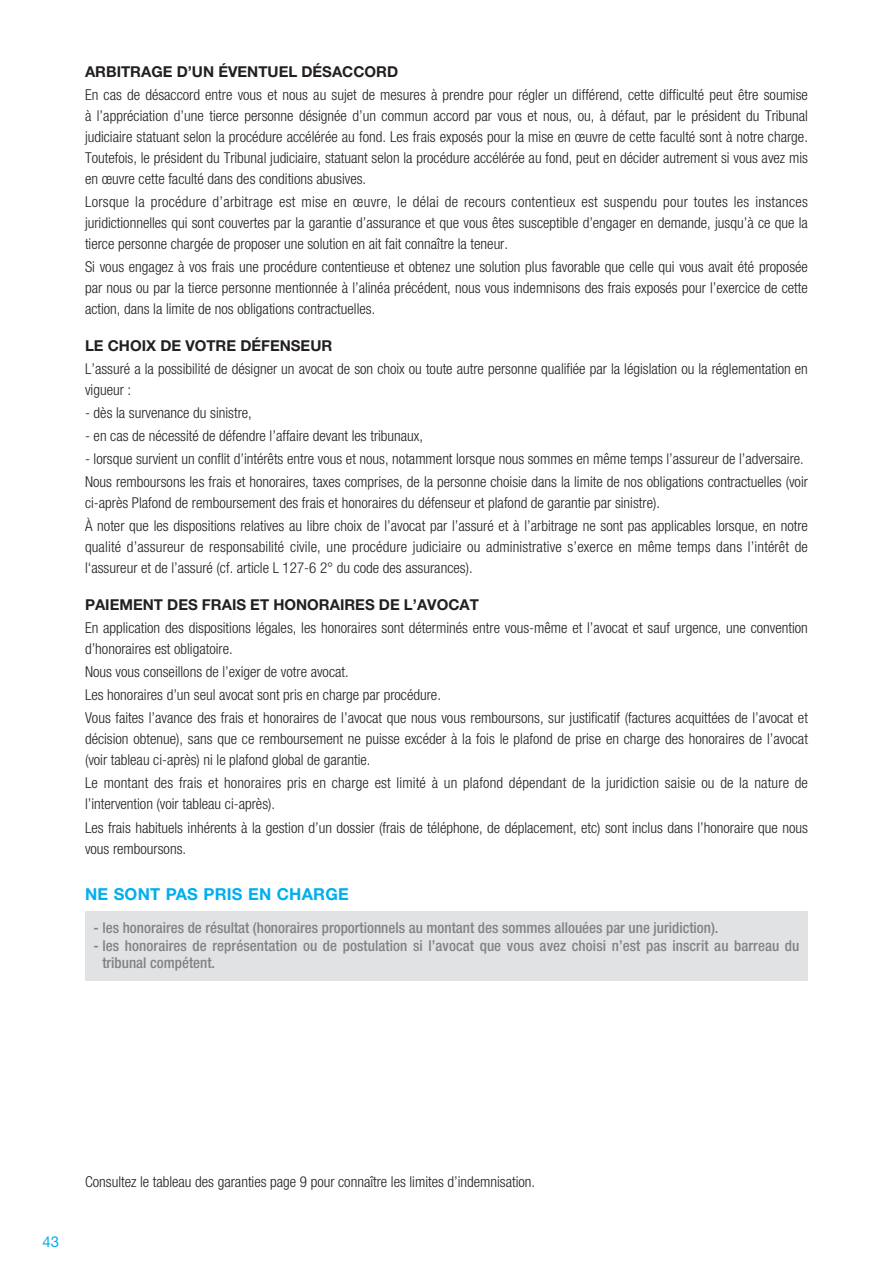
<style>
.page{position:relative;width:893px;height:1263px;background:#fff}
.page>*{position:absolute;margin:0;border:0;box-sizing:border-box;transform-origin:0 0}
.t1{font:700 16.5px "Helvetica Neue LT Std";letter-spacing:.015em;color:#00aeef}
.t2{font:300 condensed 15px/21px "Helvetica Neue LT Std";color:#231f20}
.t3{font:500 condensed 15px/16.5px "Helvetica Neue LT Std";color:#808285}
.t4{font:700 15px "Helvetica Neue LT Std";color:#231f20}
.t5{font:15px "Helvetica Neue LT Std";color:#00aeef}
</style>
<div class="page">
<div style="left:85px;top:911px;width:723px;height:69px;background:#e1e2e4"></div>
<p class="t4" style="left:85px;top:66px;width:315px">ARBITRAGE D’UN ÉVENTUEL DÉSACCORD</p>
<p class="t2" style="left:85px;top:86px;width:724px;text-align:justify">En cas de désaccord entre vous et nous au sujet de mesures à prendre pour régler un différend, cette difficulté peut être soumise à l’appréciation d’une tierce personne désignée d’un commun accord par vous et nous, ou, à défaut, par le président du Tribunal judiciaire statuant selon la procédure accélérée au fond. Les frais exposés pour la mise en œuvre de cette faculté sont à notre charge.<br>Toutefois, le président du Tribunal judiciaire, statuant selon la procédure accélérée au fond, peut en décider autrement si vous avez mis en œuvre cette faculté dans des conditions abusives.</p>
<p class="t2" style="left:85px;top:193px;width:724px;text-align:justify">Lorsque la procédure d’arbitrage est mise en œuvre, le délai de recours contentieux est suspendu pour toutes les instances juridictionnelles qui sont couvertes par la garantie d’assurance et que vous êtes susceptible d’engager en demande, jusqu’à ce que la tierce personne chargée de proposer une solution en ait fait connaître la teneur.</p>
<p class="t2" style="left:85px;top:258px;width:724px;text-align:justify">Si vous engagez à vos frais une procédure contentieuse et obtenez une solution plus favorable que celle qui vous avait été proposée par nous ou par la tierce personne mentionnée à l’alinéa précédent, nous vous indemnisons des frais exposés pour l’exercice de cette action, dans la limite de nos obligations contractuelles.</p>
<p class="t4" style="left:85px;top:340px;width:249px">LE CHOIX DE VOTRE DÉFENSEUR</p>
<p class="t2" style="left:85px;top:360px;width:724px">L’assuré a la possibilité de désigner un avocat de son choix ou toute autre personne qualifiée par la législation ou la réglementation en vigueur :</p>
<p class="t2" style="left:85px;top:404px;width:168px">- dès la survenance du sinistre,</p>
<p class="t2" style="left:85px;top:427px;width:340px">- en cas de nécessité de défendre l’affaire devant les tribunaux,</p>
<p class="t2" style="left:85px;top:449px;width:724px;line-height:23.1px">- lorsque survient un conflit d’intérêts entre vous et nous, notamment lorsque nous sommes en même temps l’assureur de l’adversaire.<br>Nous remboursons les frais et honoraires, taxes comprises, de la personne choisie dans la limite de nos obligations contractuelles (voir</p>
<p class="t2" style="left:85px;top:493px;width:724px;line-height:23.1px">ci-après Plafond de remboursement des frais et honoraires du défenseur et plafond de garantie par sinistre).<br>À noter que les dispositions relatives au libre choix de l’avocat par l’assuré et à l’arbitrage ne sont pas applicables lorsque, en notre</p>
<p class="t2" style="left:85px;top:538px;width:724px">qualité d’assureur de responsabilité civile, une procédure judiciaire ou administrative s’exerce en même temps dans l’intérêt de l‘assureur et de l’assuré (cf. article L 127-6 2° du code des assurances).</p>
<p class="t4" style="left:85px;top:599px;width:395px">PAIEMENT DES FRAIS ET HONORAIRES DE L’AVOCAT</p>
<p class="t2" style="left:85px;top:619px;width:724px">En application des dispositions légales, les honoraires sont déterminés entre vous-même et l’avocat et sauf urgence, une convention d’honoraires est obligatoire.</p>
<p class="t2" style="left:85px;top:662px;width:724px;line-height:23.1px">Nous vous conseillons de l’exiger de votre avocat.<br>Les honoraires d’un seul avocat sont pris en charge par procédure.<br>Vous faites l’avance des frais et honoraires de l’avocat que nous vous remboursons, sur justificatif (factures acquittées de l’avocat et</p>
<p class="t2" style="left:85px;top:730px;width:724px">décision obtenue), sans que ce remboursement ne puisse excéder à la fois le plafond de prise en charge des honoraires de l’avocat (voir tableau ci-après) ni le plafond global de garantie.</p>
<p class="t2" style="left:85px;top:774px;width:724px">Le montant des frais et honoraires pris en charge est limité à un plafond dépendant de la juridiction saisie ou de la nature de l’intervention (voir tableau ci-après).</p>
<p class="t2" style="left:85px;top:818px;width:724px">Les frais habituels inhérents à la gestion d’un dossier (frais de téléphone, de déplacement, etc) sont inclus dans l’honoraire que nous vous remboursons.</p>
<p class="t1" style="left:85px;top:888px;width:265px">NE SONT PAS PRIS EN CHARGE</p>
<p class="t3" style="left:94px;top:921px;width:626px">- les honoraires de résultat (honoraires proportionnels au montant des sommes allouées par une juridiction).</p>
<p class="t3" style="left:102px;top:939px;width:699px;text-indent:-9px">- les honoraires de représentation ou de postulation si l’avocat que vous avez choisi n’est pas inscrit au barreau du tribunal compétent.</p>
<p class="t5" style="left:43px;top:1236px;width:18px">43</p>
<p class="t2" style="left:85px;top:1173px;width:452px">Consultez le tableau des garanties page 9 pour connaître les limites d’indemnisation.</p>
</div>
